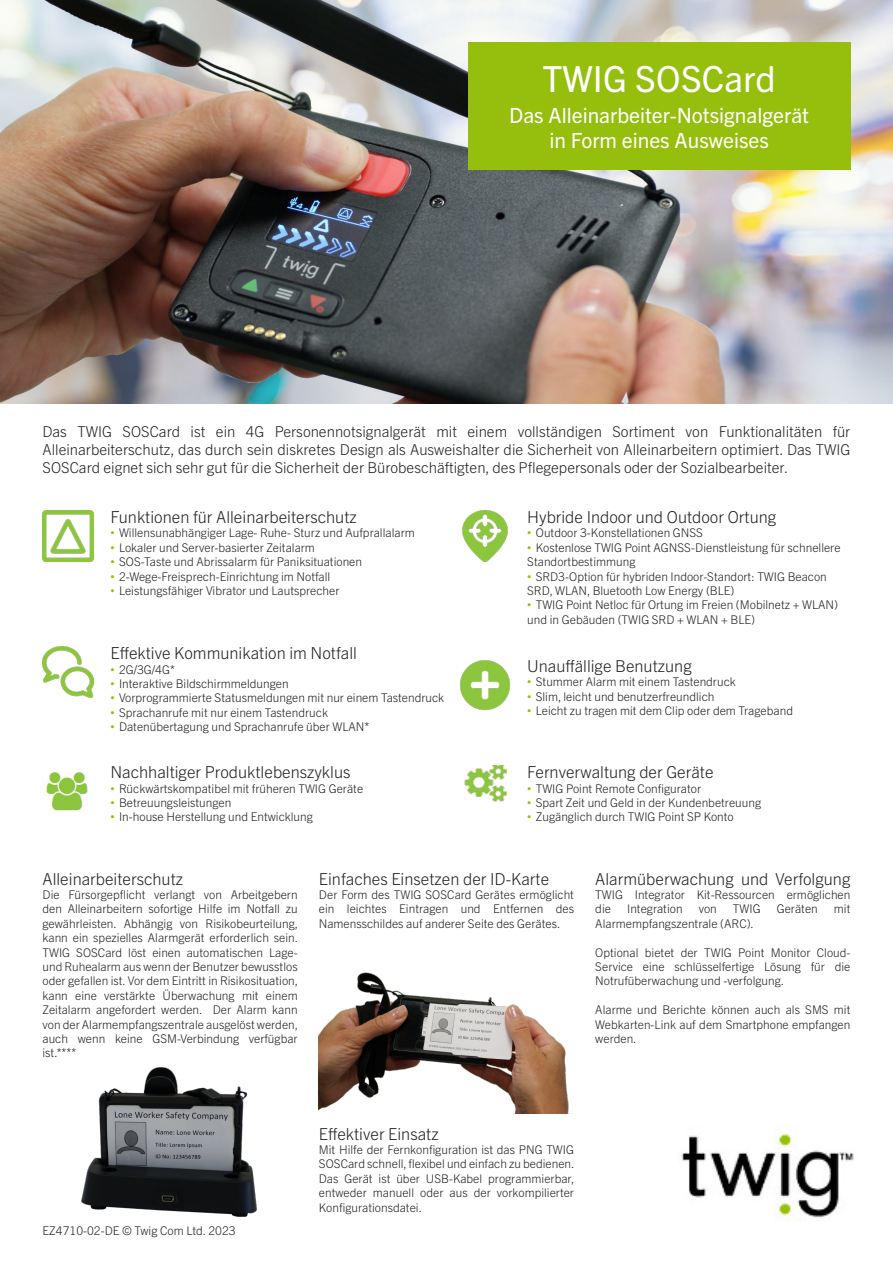
<style>
.page{position:relative;width:893px;height:1263px;background:#fff}
.page>*{position:absolute;margin:0;border:0;box-sizing:border-box;transform-origin:0 0}
.Heading{font:36px "Trade Gothic Next LT Pro";color:#fff}
.Subhead{font:21px "Trade Gothic Next LT Pro";color:#fff}
.TWIG_paragraph_title_11pt{font:300 16.5px "Trade Gothic Next LT Pro";color:#231f20}
.TWIG_ingressi_10_pt_black{font:300 15px/18px "Trade Gothic Next LT Pro";color:#231f20;text-align:justify}
.TWIG_body_8pt{font:300 12px/14.4px "Trade Gothic Next LT Pro";color:#231f20;text-align:justify}
.TWIG_Datasheets_bulleted_list{font:300 12px/14.4px "Trade Gothic Next LT Pro";color:#231f20}
.s1{font-family:"Arial";font-weight:400;color:#96be0d}
</style>
<div class="page">
<img style="left:0;top:0;width:893px;height:404px">
<img style="left:43px;top:646px;width:51px;height:51px">
<img style="left:43px;top:771px;width:45px;height:40px">
<img style="left:460px;top:660px;width:50px;height:50px">
<img style="left:464px;top:765px;width:43px;height:37px">
<img style="left:462px;top:510px;width:46px;height:51px">
<img style="left:43px;top:510px;width:51px;height:51px">
<img style="left:319px;top:972px;width:250px;height:141px">
<img style="left:681px;top:1127px;width:173px;height:94px">
<div style="left:468px;top:43px;width:382px;height:127px;background:#96be0d"></div>
<img style="left:81px;top:1067px;width:176px;height:150px">
<p class="Heading" style="left:542px;top:53px;width:235px">TWIG SOSCard</p>
<p class="Subhead" style="left:509px;top:100px;width:301px">Das Alleinarbeiter-Notsignalgerät</p>
<p class="Subhead" style="left:549px;top:125px;width:221px">in Form eines Ausweises</p>
<p class="TWIG_ingressi_10_pt_black" style="left:43px;top:421px;width:809px">Das TWIG SOSCard ist ein 4G Personennotsignalgerät mit einem vollständigen Sortiment von Funktionalitäten für Alleinarbeiterschutz, das durch sein diskretes Design als Ausweishalter die Sicherheit von Alleinarbeitern optimiert. Das TWIG SOSCard eignet sich sehr gut für die Sicherheit der Bürobeschäftigten, des Pflegepersonals oder der Sozialbearbeiter.</p>
<p class="TWIG_paragraph_title_11pt" style="left:111px;top:506px;width:248px">Funktionen für Alleinarbeiterschutz</p>
<p class="TWIG_body_8pt" style="left:111px;top:525px;width:306px"><span class="s1">•</span> Willensunabhängiger Lage- Ruhe- Sturz und Aufprallalarm</p>
<p class="TWIG_body_8pt" style="left:111px;top:539px;width:206px"><span class="s1">•</span> Lokaler und Server-basierter Zeitalarm</p>
<p class="TWIG_body_8pt" style="left:111px;top:554px;width:253px"><span class="s1">•</span> SOS-Taste und Abrissalarm für Paniksituationen</p>
<p class="TWIG_body_8pt" style="left:111px;top:568px;width:221px"><span class="s1">•</span> 2-Wege-Freisprech-Einrichtung im Notfall</p>
<p class="TWIG_body_8pt" style="left:111px;top:583px;width:231px"><span class="s1">•</span> Leistungsfähiger Vibrator und Lautsprecher</p>
<p class="TWIG_paragraph_title_11pt" style="left:111px;top:642px;width:248px">Effektive Kommunikation im Notfall</p>
<p class="TWIG_body_8pt" style="left:111px;top:661px;width:66px"><span class="s1">•</span> 2G/3G/4G*</p>
<p class="TWIG_body_8pt" style="left:111px;top:675px;width:180px"><span class="s1">•</span> Interaktive Bildschirmmeldungen</p>
<p class="TWIG_body_8pt" style="left:111px;top:690px;width:335px"><span class="s1">•</span> Vorprogrammierte Statusmeldungen mit nur einem Tastendruck</p>
<p class="TWIG_body_8pt" style="left:111px;top:704px;width:219px"><span class="s1">•</span> Sprachanrufe mit nur einem Tastendruck</p>
<p class="TWIG_body_8pt" style="left:111px;top:719px;width:260px"><span class="s1">•</span> Datenübertagung und Sprachanrufe über WLAN*</p>
<p class="TWIG_paragraph_title_11pt" style="left:111px;top:761px;width:241px">Nachhaltiger Produktlebenszyklus</p>
<p class="TWIG_body_8pt" style="left:111px;top:780px;width:254px"><span class="s1">•</span> Rückwärtskompatibel mit früheren TWIG Geräte</p>
<p class="TWIG_body_8pt" style="left:111px;top:795px;width:122px"><span class="s1">•</span> Betreuungsleistungen</p>
<p class="TWIG_body_8pt" style="left:111px;top:809px;width:204px"><span class="s1">•</span> In-house Herstellung und Entwicklung</p>
<p class="TWIG_paragraph_title_11pt" style="left:527px;top:506px;width:250px">Hybride Indoor und Outdoor Ortung</p>
<p class="TWIG_body_8pt" style="left:527px;top:525px;width:177px"><span class="s1">•</span> Outdoor 3-Konstellationen GNSS</p>
<p class="TWIG_body_8pt" style="left:527px;top:539px;width:315px"><span class="s1">•</span> Kostenlose TWIG Point AGNSS-Dienstleistung für schnellere<br>Standortbestimmung</p>
<p class="TWIG_body_8pt" style="left:527px;top:568px;width:301px"><span class="s1">•</span> SRD3-Option für hybriden Indoor-Standort: TWIG Beacon<br>SRD, WLAN, Bluetooth Low Energy (BLE)</p>
<p class="TWIG_body_8pt" style="left:527px;top:597px;width:312px"><span class="s1">•</span> TWIG Point Netloc für Ortung im Freien (Mobilnetz + WLAN) und in Gebäuden (TWIG SRD + WLAN + BLE)</p>
<p class="TWIG_paragraph_title_11pt" style="left:527px;top:654px;width:166px">Unauffällige Benutzung</p>
<p class="TWIG_body_8pt" style="left:527px;top:674px;width:210px"><span class="s1">•</span> Stummer Alarm mit einem Tastendruck</p>
<p class="TWIG_body_8pt" style="left:527px;top:688px;width:189px"><span class="s1">•</span> Slim, leicht und benutzerfreundlich</p>
<p class="TWIG_body_8pt" style="left:527px;top:703px;width:267px"><span class="s1">•</span> Leicht zu tragen mit dem Clip oder dem Trageband</p>
<p class="TWIG_paragraph_title_11pt" style="left:527px;top:761px;width:188px">Fernverwaltung der Geräte</p>
<p class="TWIG_body_8pt" style="left:527px;top:780px;width:175px"><span class="s1">•</span> TWIG Point Remote Configurator</p>
<p class="TWIG_body_8pt" style="left:527px;top:795px;width:235px"><span class="s1">•</span> Spart Zeit und Geld in der Kundenbetreuung</p>
<p class="TWIG_body_8pt" style="left:527px;top:809px;width:208px"><span class="s1">•</span> Zugänglich durch TWIG Point SP Konto</p>
<p class="TWIG_paragraph_title_11pt" style="left:43px;top:867px;width:142px">Alleinarbeiterschutz</p>
<p class="TWIG_body_8pt" style="left:43px;top:886px;width:257px">Die Fürsorgepflicht verlangt von Arbeitgebern den Alleinarbeitern sofortige Hilfe im Notfall zu gewährleisten. Abhängig von Risikobeurteilung, kann ein spezielles Alarmgerät erforderlich sein.<br>TWIG SOSCard löst einen automatischen Lage&shy;und Ruhealarm aus wenn der Benutzer bewusstlos oder gefallen ist. Vor dem Eintritt in Risikosituation, kann eine verstärkte Überwachung mit einem Zeitalarm angefordert werden. Der Alarm kann von der Alarmempfangszentrale ausgelöst werden, auch wenn keine GSM-Verbindung verfügbar ist.****</p>
<p class="TWIG_paragraph_title_11pt" style="left:319px;top:867px;width:232px">Einfaches Einsetzen der ID-Karte</p>
<p class="TWIG_body_8pt" style="left:319px;top:886px;width:257px">Der Form des TWIG SOSCard Gerätes ermöglicht ein leichtes Eintragen und Entfernen des Namensschildes auf anderer Seite des Gerätes.</p>
<p class="TWIG_paragraph_title_11pt" style="left:595px;top:867px;width:257px">Alarmüberwachung und Verfolgung</p>
<p class="TWIG_Datasheets_bulleted_list" style="left:595px;top:886px;width:257px">TWIG Integrator Kit-Ressourcen ermöglichen die</p>
<p class="TWIG_Datasheets_bulleted_list" style="left:627px;top:901px;width:57px">Integration</p>
<p class="TWIG_Datasheets_bulleted_list" style="left:699px;top:901px;width:20px">von</p>
<p class="TWIG_Datasheets_bulleted_list" style="left:733px;top:901px;width:29px">TWIG</p>
<p class="TWIG_Datasheets_bulleted_list" style="left:777px;top:901px;width:43px">Geräten</p>
<p class="TWIG_Datasheets_bulleted_list" style="left:834px;top:901px;width:18px">mit</p>
<p class="TWIG_Datasheets_bulleted_list" style="left:595px;top:915px;width:160px">Alarmempfangszentrale (ARC).</p>
<p class="TWIG_body_8pt" style="left:595px;top:944px;width:257px">Optional bietet der TWIG Point Monitor Cloud-Service eine schlüsselfertige Lösung für die Notrufüberwachung und -verfolgung.</p>
<p class="TWIG_Datasheets_bulleted_list" style="left:595px;top:1002px;width:257px;text-align:justify">Alarme und Berichte können auch als SMS mit Webkarten-Link auf dem Smartphone empfangen werden.</p>
<p class="TWIG_body_8pt" style="left:43px;top:1223px;width:195px">EZ4710-02-DE © Twig Com Ltd. 2023</p>
<p class="TWIG_paragraph_title_11pt" style="left:319px;top:1122px;width:121px">Effektiver Einsatz</p>
<p class="TWIG_body_8pt" style="left:319px;top:1142px;width:257px">Mit Hilfe der Fernkonfiguration ist das PNG TWIG SOSCard schnell, flexibel und einfach zu bedienen.<br>Das Gerät ist über USB-Kabel programmierbar, entweder manuell oder aus der vorkompilierter Konfigurationsdatei.</p>
</div>
